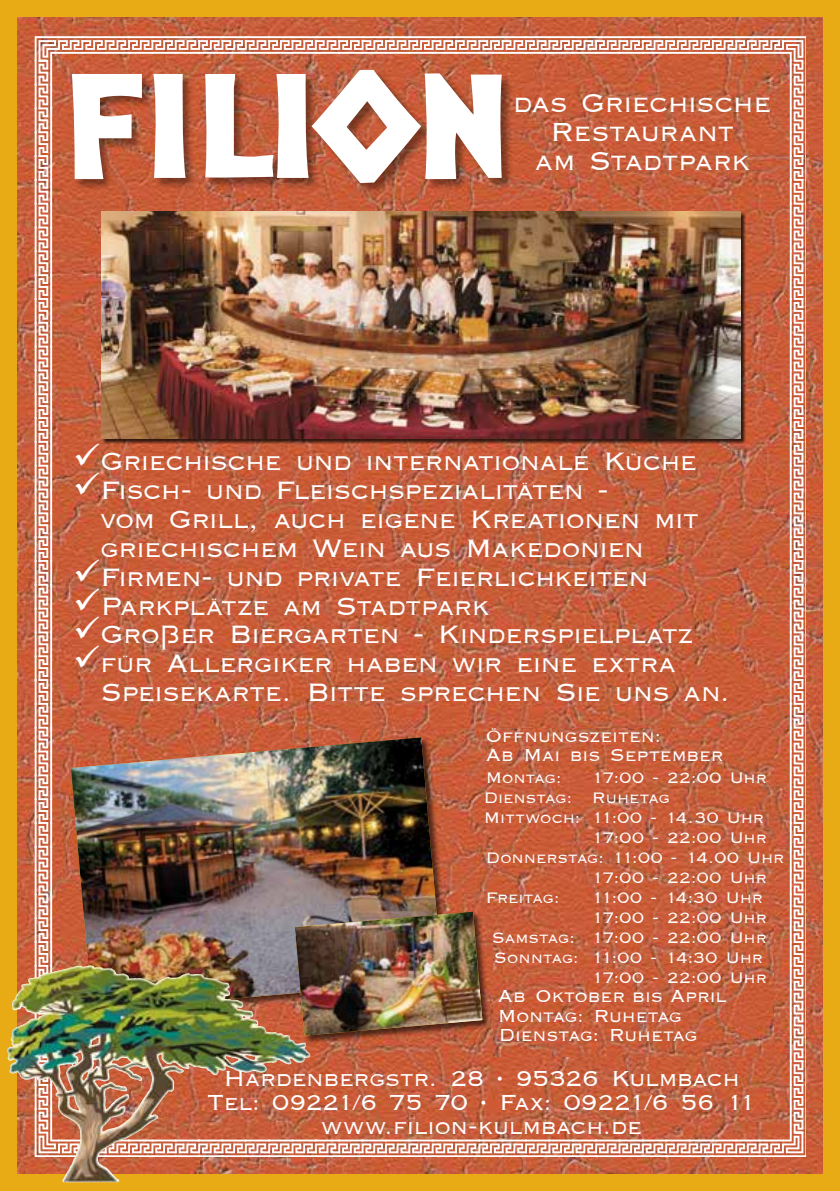
<style>
.page{position:relative;width:840px;height:1191px;background:#fff}
.page>*{position:absolute;margin:0;border:0;box-sizing:border-box;transform-origin:0 0}
.t1{font:24px/28.8px "Labrador";letter-spacing:-.02em;color:#fff;text-align:center}
.t2{font:23.2px/28.8px "Labrador";letter-spacing:-.03em;color:#fff}
.t3{font:20px/24px "Labrador";letter-spacing:-.015em;color:#fff;text-align:center}
.t4{font:16px/19.2px "Labrador";letter-spacing:-.01em;color:#fff}
.t5{font:14px/20px "Labrador";letter-spacing:-.005em;color:#fff;text-align:right}
.s1{font-family:"Comic Sans MS"}
</style>
<div class="page">
<div style="left:0;top:0;width:839px;height:1191px;background:#e8ab16"></div>
<img style="left:17px;top:17px;width:805px;height:1157px">
<img style="left:12px;top:965px;width:22px;height:61px">
<img style="left:34px;top:35px;width:771px;height:1122px">
<img style="left:493px;top:729px;width:279px;height:327px">
<p class="t1" style="left:513px;top:89px;width:259px">das Griechische<br>Restaurant<br>am Stadtpark</p>
<p class="t2" style="left:73px;top:447px;width:625px">✓Griechische und internationale Küche</p>
<p class="t2" style="left:100px;top:476px;width:599px;text-indent:-27px">✓Fisch- und Fleischspezialitäten -<br>vom Grill, auch eigene Kreationen mit griechischem Wein aus Makedonien</p>
<p class="t2" style="left:73px;top:563px;width:576px">✓Firmen- und private Feierlichkeiten</p>
<p class="t2" style="left:73px;top:592px;width:417px">✓Parkplätze am Stadtpark</p>
<p class="t2" style="left:73px;top:620px;width:621px">✓Großer Biergarten - Kinderspielplatz</p>
<p class="t2" style="left:100px;top:649px;width:632px;text-indent:-27px">✓für Allergiker haben wir eine extra<br>Speisekarte. Bitte sprechen Sie uns an.</p>
<p class="t4" style="left:485px;top:726px;width:239px">Öffnungszeiten:<br>Ab Mai bis September</p>
<p class="t5" style="left:485px;top:768px;width:77px">Montag:</p>
<p class="t5" style="left:591px;top:768px;width:176px">17:00 - 22:00 Uhr</p>
<p class="t5" style="left:483px;top:788px;width:90px">Dienstag:</p>
<p class="t5" style="left:591px;top:788px;width:80px">Ruhetag</p>
<p class="t5" style="left:483px;top:808px;width:281px">Mittwoch: 11:00 - 14.30 Uhr</p>
<p class="t5" style="left:591px;top:828px;width:176px">17:00 - 22:00 Uhr</p>
<p class="t5" style="left:485px;top:848px;width:300px">Donnerstag: 11:00 - 14.00 Uhr</p>
<p class="t5" style="left:591px;top:868px;width:176px">17:00 - 22:00 Uhr</p>
<p class="t5" style="left:485px;top:888px;width:75px">Freitag:</p>
<p class="t5" style="left:491px;top:888px;width:276px">11:00 - 14:30 Uhr<br>17:00 - 22:00 Uhr<br>Samstag: 17:00 - 22:00 Uhr<br>Sonntag: 11:00 - 14:30 Uhr<br>17:00 - 22:00 Uhr</p>
<p class="t4" style="left:497px;top:987px;width:230px">Ab Oktober bis April<br>Montag: Ruhetag<br>Dienstag: Ruhetag</p>
<p class="t3" style="left:207px;top:1067px;width:550px">Hardenbergstr. 28 <span class="s1">•</span> 95326 Kulmbach<br>Tel: 09221/6 75 70 <span class="s1">•</span> Fax: 09221/6 56 11 www.filion-kulmbach.de</p>
</div>
